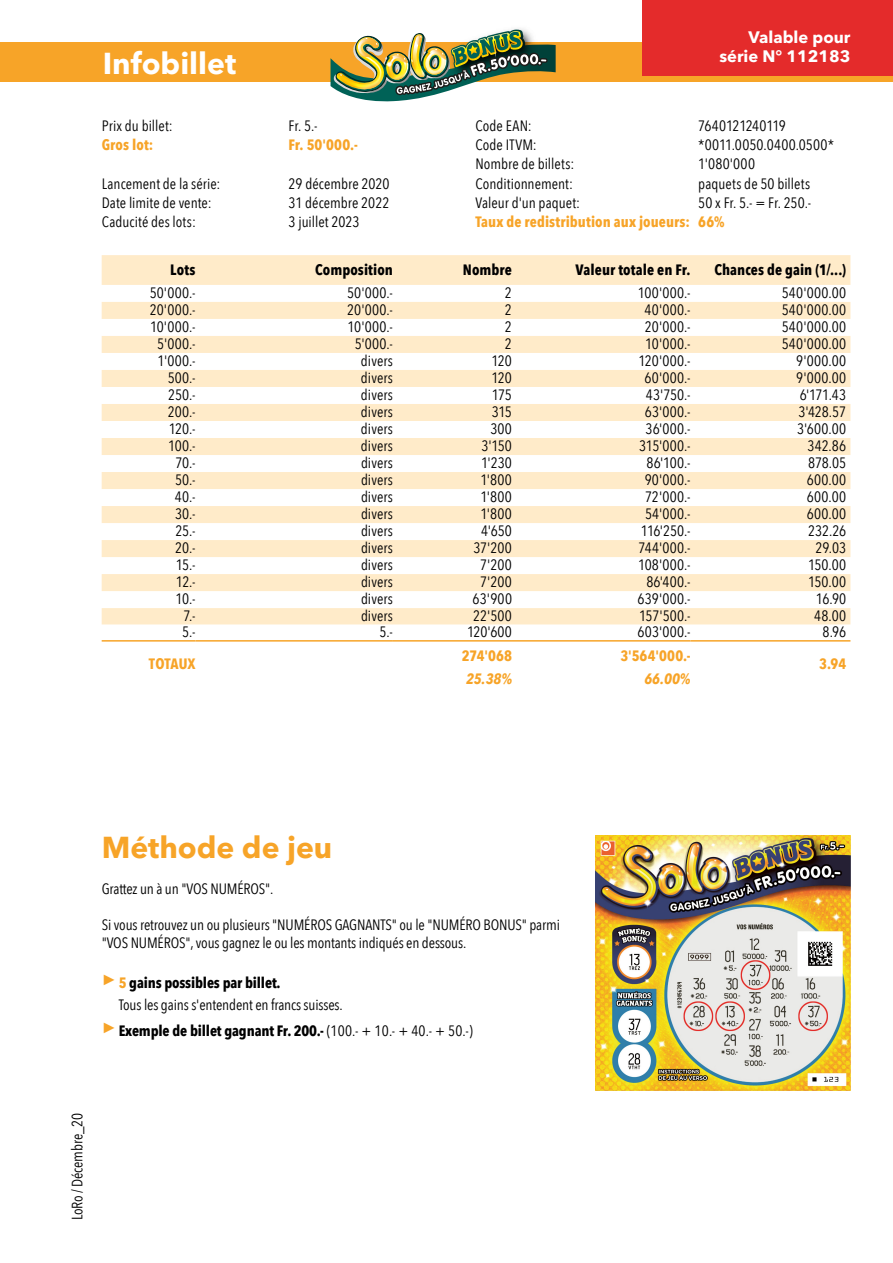
<style>
.page{position:relative;width:893px;height:1263px;background:#fff}
.page>*{position:absolute;margin:0;border:0;box-sizing:border-box;transform-origin:0 0}
.t1{font:700 30px "Avenir Next LT Pro";color:#f7a428}
.t2{font:700 30px "Avenir Next LT Pro";color:#fff}
.t3{font:700 16.5px/19.8px "Avenir Next LT Pro";color:#fff;text-align:right}
.t4{font:15px/18px "Avenir Next Condensed";color:#000}
.t5{font:700 15px "Avenir Next Condensed";color:#000}
.t6{font:700 15px "Avenir Next Condensed";letter-spacing:.005em;color:#f7a428}
.t7{font:15px "Avenir Next Condensed";letter-spacing:-.025em;color:#000}
.t8{font:italic 700 15px "Avenir Next Condensed";letter-spacing:.005em;color:#f7a428}
.s1{font-weight:700;color:#f7a428}
.s2{font-weight:700}
.s3{font-weight:400}
</style>
<div class="page">
<div style="left:0;top:43px;width:893px;height:39px;background:#f7a428"></div>
<div style="left:642px;top:0;width:251px;height:76px;background:#e42b2b"></div>
<svg style="left:102px;top:255px;width:748px;height:369px;fill:#ffebc9"></svg>
<hr style="left:102px;top:640px;width:94px;height:2px;background:#f7a428">
<hr style="left:196px;top:640px;width:197px;height:2px;background:#f7a428">
<hr style="left:393px;top:640px;width:119px;height:2px;background:#f7a428">
<hr style="left:512px;top:640px;width:179px;height:2px;background:#f7a428">
<hr style="left:691px;top:640px;width:159px;height:2px;background:#f7a428">
<img style="left:595px;top:836px;width:255px;height:255px">
<img style="left:331px;top:30px;width:225px;height:72px">
<h1 class="t2" style="left:103px;top:45px;width:135px">Infobillet</h1>
<p class="t3" style="left:719px;top:27px;width:132px">Valable pour série N° 112183</p>
<p class="t4" style="left:102px;top:117px;width:73px">Prix du billet:</p>
<p class="t4" style="left:289px;top:117px;width:30px">Fr. 5.-</p>
<p class="t4" style="left:475px;top:117px;width:58px">Code EAN:</p>
<p class="t7" style="left:698px;top:117px;width:89px">7640121240119</p>
<p class="t6" style="left:102px;top:136px;width:53px">Gros lot:</p>
<p class="t6" style="left:289px;top:136px;width:71px">Fr. 50'000.-</p>
<p class="t4" style="left:475px;top:136px;width:63px">Code ITVM:</p>
<p class="t4" style="left:698px;top:136px;width:137px">*0011.0050.0400.0500*</p>
<p class="t4" style="left:475px;top:155px;width:100px">Nombre de billets:</p>
<p class="t4" style="left:698px;top:155px;width:58px">1'080'000</p>
<p class="t4" style="left:102px;top:174px;width:120px">Lancement de la série:</p>
<p class="t4" style="left:289px;top:174px;width:103px">29 décembre 2020</p>
<p class="t4" style="left:475px;top:174px;width:99px">Conditionnement:</p>
<p class="t4" style="left:698px;top:174px;width:113px">paquets de 50 billets</p>
<p class="t4" style="left:102px;top:193px;width:111px">Date limite de vente:</p>
<p class="t4" style="left:289px;top:193px;width:102px">31 décembre 2022</p>
<p class="t4" style="left:475px;top:193px;width:106px">Valeur d'un paquet:</p>
<p class="t4" style="left:698px;top:193px;width:114px">50 x Fr. 5.- = Fr. 250.-</p>
<p class="t4" style="left:102px;top:213px;width:96px">Caducité des lots:</p>
<p class="t4" style="left:289px;top:213px;width:72px">3 juillet 2023</p>
<p class="t6" style="left:475px;top:212px;width:250px">Taux de redistribution aux joueurs: 66%</p>
<p class="t5" style="left:170px;top:260px;width:27px">Lots</p>
<p class="t5" style="left:315px;top:260px;width:79px">Composition</p>
<p class="t5" style="left:463px;top:260px;width:51px">Nombre</p>
<p class="t5" style="left:576px;top:260px;width:116px">Valeur totale en Fr.</p>
<p class="t5" style="left:714px;top:260px;width:133px">Chances de gain (1/...)</p>
<p class="t4" style="left:150px;top:284px;width:47px">50'000.-</p>
<p class="t4" style="left:347px;top:284px;width:47px">50'000.-</p>
<p class="t4" style="left:505px;top:284px;width:9px">2</p>
<p class="t4" style="left:638px;top:284px;width:54px">100'000.-</p>
<p class="t4" style="left:782px;top:284px;width:66px">540'000.00</p>
<p class="t4" style="left:150px;top:301px;width:47px">20'000.-</p>
<p class="t4" style="left:347px;top:301px;width:47px">20'000.-</p>
<p class="t4" style="left:505px;top:301px;width:9px">2</p>
<p class="t4" style="left:644px;top:301px;width:48px">40'000.-</p>
<p class="t4" style="left:782px;top:301px;width:66px">540'000.00</p>
<p class="t4" style="left:150px;top:318px;width:47px">10'000.-</p>
<p class="t4" style="left:348px;top:318px;width:47px">10'000.-</p>
<p class="t4" style="left:505px;top:318px;width:9px">2</p>
<p class="t4" style="left:645px;top:318px;width:47px">20'000.-</p>
<p class="t4" style="left:782px;top:318px;width:66px">540'000.00</p>
<p class="t4" style="left:157px;top:335px;width:40px">5'000.-</p>
<p class="t4" style="left:355px;top:335px;width:40px">5'000.-</p>
<p class="t4" style="left:505px;top:335px;width:9px">2</p>
<p class="t4" style="left:645px;top:335px;width:47px">10'000.-</p>
<p class="t4" style="left:782px;top:335px;width:66px">540'000.00</p>
<p class="t4" style="left:157px;top:352px;width:40px">1'000.-</p>
<p class="t4" style="left:361px;top:352px;width:33px">divers</p>
<p class="t4" style="left:492px;top:352px;width:22px">120</p>
<p class="t4" style="left:638px;top:352px;width:54px">120'000.-</p>
<p class="t4" style="left:796px;top:352px;width:52px">9'000.00</p>
<p class="t4" style="left:168px;top:369px;width:29px">500.-</p>
<p class="t4" style="left:361px;top:369px;width:33px">divers</p>
<p class="t4" style="left:492px;top:369px;width:22px">120</p>
<p class="t4" style="left:645px;top:369px;width:47px">60'000.-</p>
<p class="t4" style="left:796px;top:369px;width:52px">9'000.00</p>
<p class="t4" style="left:168px;top:386px;width:29px">250.-</p>
<p class="t4" style="left:361px;top:386px;width:33px">divers</p>
<p class="t4" style="left:492px;top:386px;width:22px">175</p>
<p class="t4" style="left:646px;top:386px;width:46px">43'750.-</p>
<p class="t4" style="left:800px;top:386px;width:48px">6'171.43</p>
<p class="t4" style="left:168px;top:403px;width:29px">200.-</p>
<p class="t4" style="left:361px;top:403px;width:33px">divers</p>
<p class="t4" style="left:492px;top:403px;width:22px">315</p>
<p class="t4" style="left:645px;top:403px;width:47px">63'000.-</p>
<p class="t4" style="left:798px;top:403px;width:49px">3'428.57</p>
<p class="t4" style="left:169px;top:420px;width:28px">120.-</p>
<p class="t4" style="left:361px;top:420px;width:33px">divers</p>
<p class="t4" style="left:490px;top:420px;width:23px">300</p>
<p class="t4" style="left:646px;top:420px;width:47px">36'000.-</p>
<p class="t4" style="left:797px;top:420px;width:51px">3'600.00</p>
<p class="t4" style="left:168px;top:437px;width:29px">100.-</p>
<p class="t4" style="left:361px;top:437px;width:33px">divers</p>
<p class="t4" style="left:481px;top:437px;width:32px">3'150</p>
<p class="t4" style="left:639px;top:437px;width:53px">315'000.-</p>
<p class="t4" style="left:808px;top:437px;width:40px">342.86</p>
<p class="t4" style="left:175px;top:454px;width:22px">70.-</p>
<p class="t4" style="left:361px;top:454px;width:33px">divers</p>
<p class="t4" style="left:481px;top:454px;width:32px">1'230</p>
<p class="t4" style="left:646px;top:454px;width:46px">86'100.-</p>
<p class="t4" style="left:808px;top:454px;width:40px">878.05</p>
<p class="t4" style="left:175px;top:471px;width:22px">50.-</p>
<p class="t4" style="left:361px;top:471px;width:33px">divers</p>
<p class="t4" style="left:480px;top:471px;width:33px">1'800</p>
<p class="t4" style="left:645px;top:471px;width:47px">90'000.-</p>
<p class="t4" style="left:807px;top:471px;width:41px">600.00</p>
<p class="t4" style="left:175px;top:488px;width:22px">40.-</p>
<p class="t4" style="left:361px;top:488px;width:33px">divers</p>
<p class="t4" style="left:480px;top:488px;width:33px">1'800</p>
<p class="t4" style="left:645px;top:488px;width:47px">72'000.-</p>
<p class="t4" style="left:807px;top:488px;width:41px">600.00</p>
<p class="t4" style="left:175px;top:505px;width:22px">30.-</p>
<p class="t4" style="left:361px;top:505px;width:33px">divers</p>
<p class="t4" style="left:480px;top:505px;width:33px">1'800</p>
<p class="t4" style="left:645px;top:505px;width:47px">54'000.-</p>
<p class="t4" style="left:807px;top:505px;width:41px">600.00</p>
<p class="t4" style="left:175px;top:522px;width:22px">25.-</p>
<p class="t4" style="left:361px;top:522px;width:33px">divers</p>
<p class="t4" style="left:481px;top:522px;width:32px">4'650</p>
<p class="t4" style="left:641px;top:522px;width:51px">116'250.-</p>
<p class="t4" style="left:808px;top:522px;width:40px">232.26</p>
<p class="t4" style="left:175px;top:539px;width:22px">20.-</p>
<p class="t4" style="left:361px;top:539px;width:33px">divers</p>
<p class="t4" style="left:473px;top:539px;width:40px">37'200</p>
<p class="t4" style="left:639px;top:539px;width:54px">744'000.-</p>
<p class="t4" style="left:816px;top:539px;width:32px">29.03</p>
<p class="t4" style="left:176px;top:556px;width:21px">15.-</p>
<p class="t4" style="left:361px;top:556px;width:33px">divers</p>
<p class="t4" style="left:480px;top:556px;width:33px">7'200</p>
<p class="t4" style="left:638px;top:556px;width:54px">108'000.-</p>
<p class="t4" style="left:808px;top:556px;width:40px">150.00</p>
<p class="t4" style="left:176px;top:573px;width:21px">12.-</p>
<p class="t4" style="left:361px;top:573px;width:33px">divers</p>
<p class="t4" style="left:480px;top:573px;width:33px">7'200</p>
<p class="t4" style="left:646px;top:573px;width:46px">86'400.-</p>
<p class="t4" style="left:808px;top:573px;width:40px">150.00</p>
<p class="t4" style="left:176px;top:590px;width:22px">10.-</p>
<p class="t4" style="left:361px;top:590px;width:33px">divers</p>
<p class="t4" style="left:473px;top:590px;width:41px">63'900</p>
<p class="t4" style="left:637px;top:590px;width:55px">639'000.-</p>
<p class="t4" style="left:816px;top:590px;width:32px">16.90</p>
<p class="t4" style="left:183px;top:606px;width:14px">7.-</p>
<p class="t4" style="left:361px;top:606px;width:33px">divers</p>
<p class="t4" style="left:473px;top:606px;width:40px">22'500</p>
<p class="t4" style="left:639px;top:606px;width:53px">157'500.-</p>
<p class="t4" style="left:814px;top:606px;width:34px">48.00</p>
<p class="t4" style="left:182px;top:622px;width:15px">5.-</p>
<p class="t4" style="left:380px;top:622px;width:15px">5.-</p>
<p class="t4" style="left:467px;top:622px;width:46px">120'600</p>
<p class="t4" style="left:638px;top:622px;width:54px">603'000.-</p>
<p class="t4" style="left:823px;top:622px;width:25px">8.96</p>
<p class="t6" style="left:149px;top:655px;width:48px">TOTAUX</p>
<p class="t6" style="left:462px;top:646px;width:52px">274'068</p>
<p class="t6" style="left:620px;top:646px;width:72px">3'564'000.-</p>
<p class="t6" style="left:819px;top:655px;width:28px">3.94</p>
<p class="t8" style="left:466px;top:669px;width:47px">25.38%</p>
<p class="t8" style="left:644px;top:669px;width:48px">66.00%</p>
<h1 class="t1" style="left:102px;top:829px;width:232px">Méthode de jeu</h1>
<p class="t4" style="left:102px;top:880px;width:173px">Grattez un à un "VOS NUMÉROS".</p>
<p class="t4" style="left:102px;top:916px;width:460px">Si vous retrouvez un ou plusieurs "NUMÉROS GAGNANTS" ou le "NUMÉRO BONUS" parmi "VOS NUMÉROS", vous gagnez le ou les montants indiqués en dessous.</p>
<p class="t4" style="left:119px;top:972px;width:226px;line-height:21.6px;text-indent:-17px"><sup>►</sup><span class="s1">5</span> <span class="s2">gains possibles par billet.<br></span>Tous les gains s'entendent en francs suisses.</p>
<p class="t5" style="left:102px;top:1021px;width:373px"><sup>►</sup>Exemple de billet gagnant Fr. 200.- <span class="s3">(100.- + 10.- + 40.- + 50.-)</span></p>
<p class="t4" style="left:68px;top:1220px;width:109px;rotate:-90deg">LoRo / Décembre_20</p>
</div>
